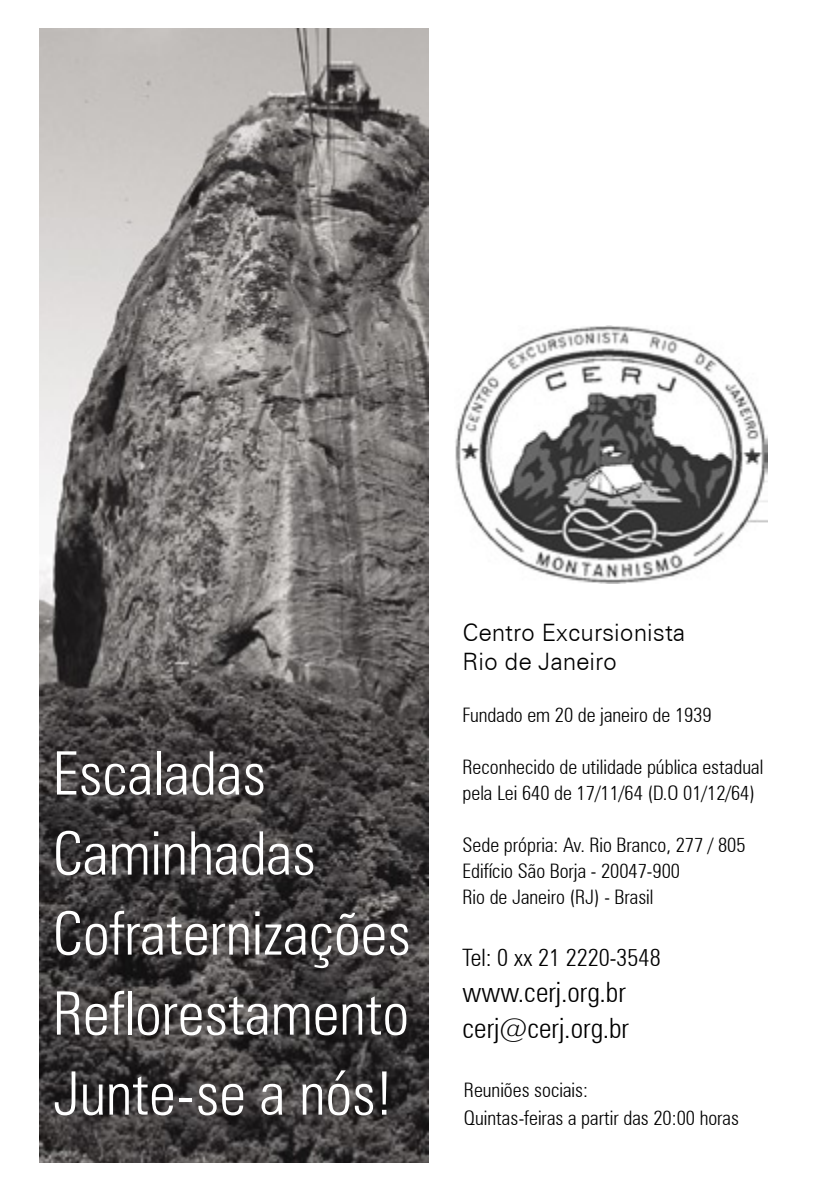
<style>
.page{position:relative;width:840px;height:1191px;background:#fff}
.page>*{position:absolute;margin:0;border:0;box-sizing:border-box;transform-origin:0 0}
.t1{font:300 condensed 60px/80px "Zurich BT";color:#fff}
.t2{font:300 condensed 28px/36px "Zurich BT";color:#000}
.t3{font:300 24px/28.8px "Zurich BT";color:#000}
.t4{font:300 condensed 24px "Zurich BT";color:#000}
.t5{font:300 condensed 20px/26px "Zurich BT";color:#000}
</style>
<div class="page">
<img style="left:455px;top:325px;width:311px;height:258px">
<img style="left:40px;top:28px;width:388px;height:1134px">
<h1 class="t1" style="left:53px;top:732px;width:359px">Escaladas<br>Caminhadas<br>Cofraternizações<br>Reflorestamento<br>Junte-se a nós!</h1>
<p class="t3" style="left:462px;top:618px;width:224px">Centro Excursionista<br>Rio de Janeiro</p>
<p class="t5" style="left:462px;top:702px;width:250px">Fundado em 20 de janeiro de 1939</p>
<p class="t5" style="left:462px;top:754px;width:302px">Reconhecido de utilidade pública estadual pela Lei 640 de 17/11/64 (D.O 01/12/64)</p>
<p class="t5" style="left:462px;top:832px;width:284px">Sede própria: Av. Rio Branco, 277 / 805<br>Edifício São Borja - 20047-900<br>Rio de Janeiro (RJ) - Brasil</p>
<p class="t4" style="left:462px;top:943px;width:199px">Tel: 0 xx 21 2220-3548</p>
<h2 class="t2" style="left:462px;top:974px;width:168px">www.cerj.org.br cerj@cerj.org.br</h2>
<p class="t5" style="left:463px;top:1076px;width:276px;line-height:28px">Reuniões sociais:<br>Quintas-feiras a partir das 20:00 horas</p>
</div>
